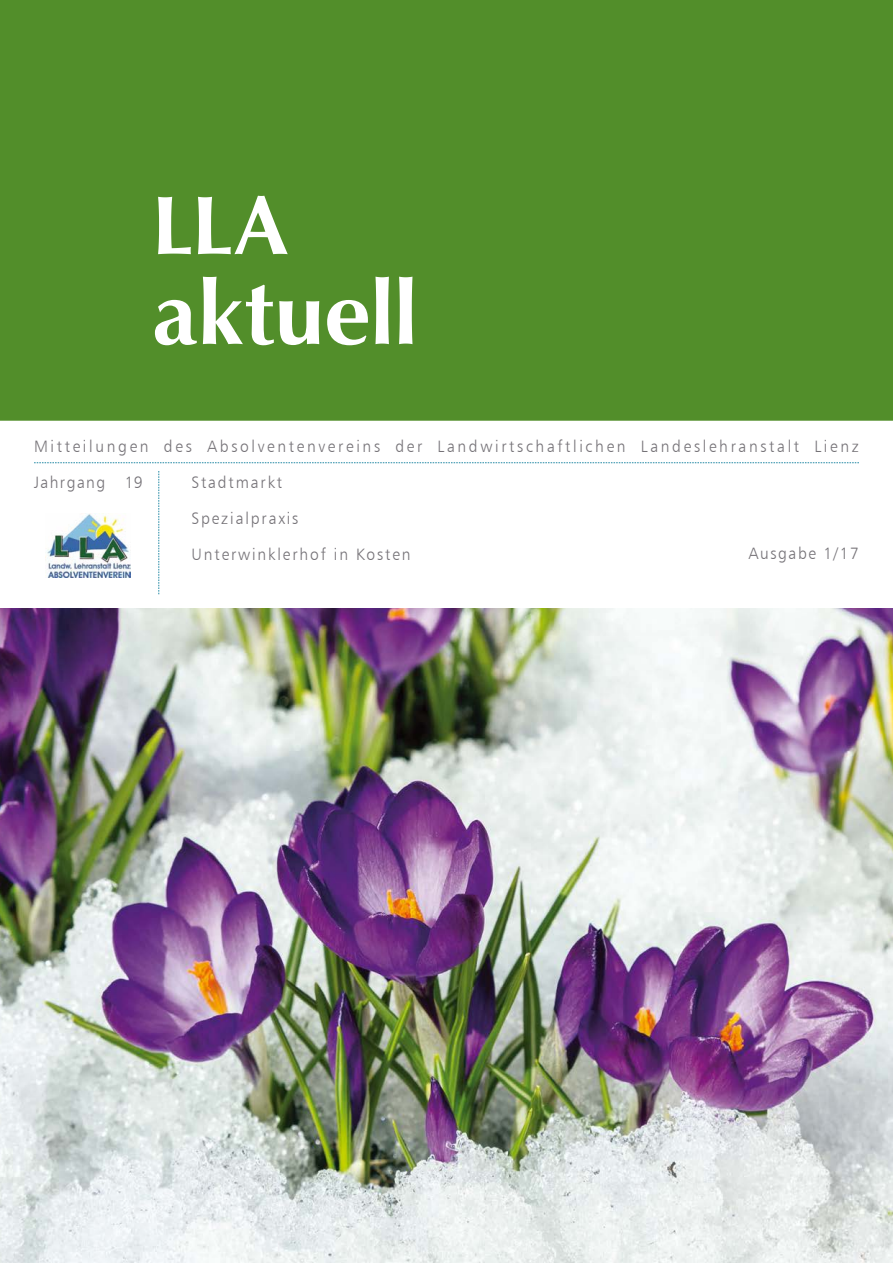
<style>
.page{position:relative;width:893px;height:1263px;background:#fff}
.page>*{position:absolute;margin:0;border:0;box-sizing:border-box;transform-origin:0 0}
.t1{font:700 90px "Zapf Humanist 601 BT";letter-spacing:-.005em;color:#fff}
.t2{font:700 84px "Zapf Humanist 601 BT";color:#fff}
.t3{font:16.5px "Humanist 777 BT Light B";letter-spacing:.17em;color:#757277;scale:.95 1}
.t4{font:16.5px/36px "Humanist 777 BT Light B";letter-spacing:.12em;color:#757277;scale:.95 1}
.t5{font:16.5px "Humanist 777 BT Light B";letter-spacing:.1em;color:#757277;scale:.95 1}
.t6{font:16.5px "Humanist 777 BT Light B";letter-spacing:.09em;color:#757277;scale:.95 1}
</style>
<div class="page">
<div style="left:0;top:0;width:893px;height:421px;background:#528e2a"></div>
<div style="left:152px;top:190px;width:500px;height:173px;background:#528e2a"></div>
<svg style="left:34px;top:462px;width:825px;height:1px"></svg>
<svg style="left:159px;top:471px;width:1px;height:123px"></svg>
<img style="left:47px;top:513px;width:84px;height:64px">
<img style="left:0;top:608px;width:893px;height:655px">
<h2 class="t2" style="left:152px;top:173px;width:136px">LLA</h2>
<h1 class="t1" style="left:152px;top:258px;width:268px">aktuell</h1>
<p class="t3" style="left:34px;top:436px;width:870px">Mitteilungen des Absolventenvereins der Landwirtschaftlichen Landeslehranstalt Lienz</p>
<p class="t6" style="left:34px;top:472px;width:116px">Jahrgang 19</p>
<p class="t4" style="left:191px;top:464px;width:232px">Stadtmarkt<br>Spezialpraxis<br>Unterwinklerhof in Kosten</p>
<p class="t5" style="left:749px;top:543px;width:118px">Ausgabe 1/17</p>
</div>
